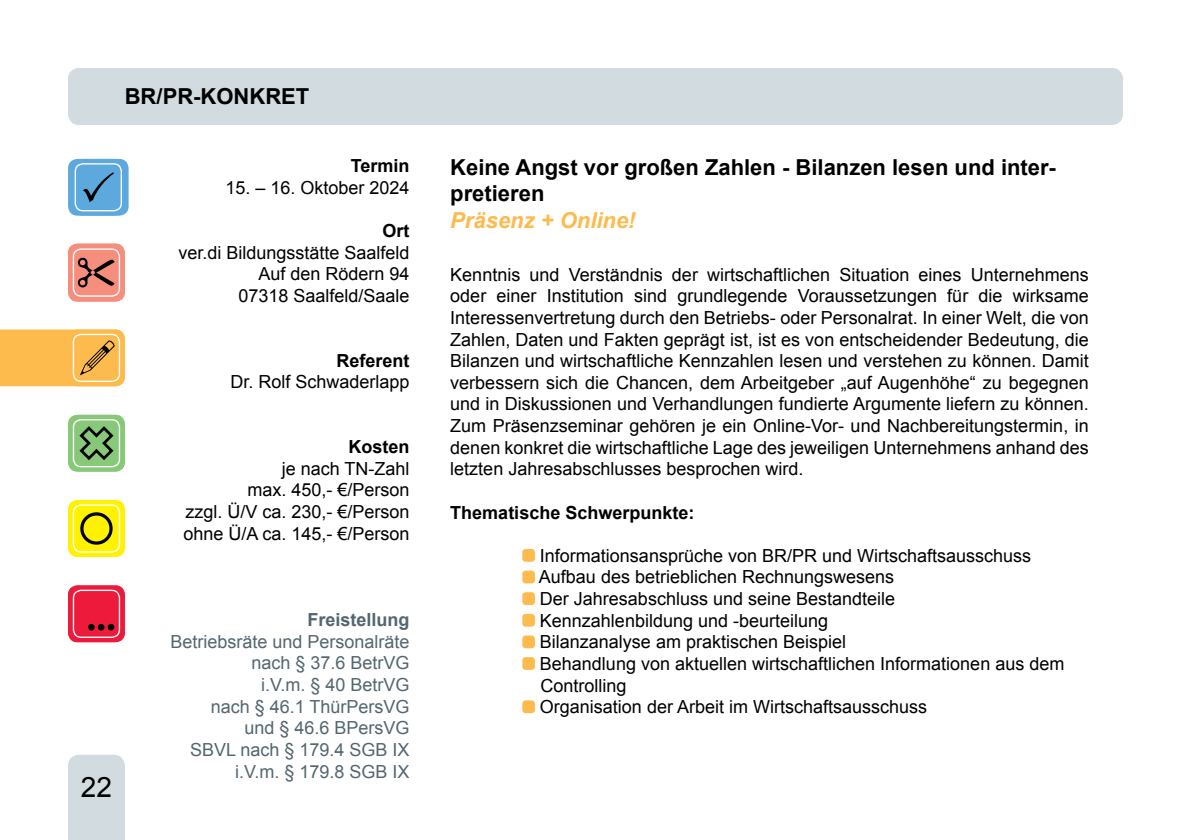
<style>
.page{position:relative;width:1191px;height:840px;background:#fff}
.page>*{position:absolute;margin:0;border:0;box-sizing:border-box;transform-origin:0 0}
.t1{font:28px "Arial";color:#000}
.t2{font:700 22px/26.4px "Arial";color:#000}
.t3{font:italic 700 22px "Arial";color:#fdba4d}
.t4{font:18px/21.6px "Arial";color:#000;text-align:right}
.t5{font:18px/21.6px "Arial";color:#546670;text-align:right}
.t6{font:700 18px "Arial";color:#000}
.t7{font:700 18px "Arial";color:#546670}
</style>
<div class="page">
<div style="left:68px;top:414px;width:57px;height:57px;background:#87c879;border-radius:9px"></div>
<div style="left:68px;top:68px;width:1055px;height:57px;background:#d2dbe0;border-radius:11px"></div>
<div style="left:68px;top:754px;width:57px;height:85px;background:#d2dbe0"></div>
<div style="left:68px;top:243px;width:57px;height:58px;background:#f58e7d;border-radius:9px"></div>
<div style="left:73px;top:248px;width:47px;height:48px;border:1px solid #fff;border-radius:8px"></div>
<div style="left:73px;top:419px;width:47px;height:48px;border:1px solid #fff;border-radius:8px"></div>
<div style="left:68px;top:500px;width:57px;height:56px;background:#fff200;border-radius:9px"></div>
<svg style="left:0;top:329px;width:125px;height:57px;background:#f6b64e"></svg>
<svg style="left:78px;top:257px;width:37px;height:30px"></svg>
<div style="left:68px;top:159px;width:61px;height:56px;background:#5da9dd;border-radius:9px"></div>
<div style="left:75px;top:163px;width:47px;height:48px;border:1px solid #fff;border-radius:8px"></div>
<svg style="left:83px;top:172px;width:31px;height:30px"></svg>
<svg style="left:79px;top:426px;width:35px;height:34px"></svg>
<svg style="left:80px;top:512px;width:33px;height:32px"></svg>
<div style="left:73px;top:333px;width:47px;height:49px;border:1px solid #fff;border-radius:8px"></div>
<div style="left:73px;top:504px;width:47px;height:48px;border:1px solid #fff;border-radius:8px"></div>
<div style="left:68px;top:585px;width:57px;height:56px;background:#ed1a3b;border-radius:9px"></div>
<div style="left:73px;top:589px;width:47px;height:48px;border:1px solid #fff;border-radius:8px"></div>
<svg style="left:88px;top:623px;width:26px;height:7px"></svg>
<div style="left:522px;top:548px;width:13px;height:13px;background:#fdba4d;border-radius:3px"></div>
<div style="left:522px;top:570px;width:13px;height:13px;background:#fdba4d;border-radius:3px"></div>
<div style="left:522px;top:592px;width:13px;height:12px;background:#fdba4d;border-radius:3px"></div>
<div style="left:522px;top:613px;width:13px;height:13px;background:#fdba4d;border-radius:3px"></div>
<div style="left:522px;top:635px;width:13px;height:13px;background:#fdba4d;border-radius:3px"></div>
<div style="left:522px;top:656px;width:13px;height:13px;background:#fdba4d;border-radius:3px"></div>
<div style="left:522px;top:700px;width:13px;height:12px;background:#fdba4d;border-radius:3px"></div>
<p class="t2" style="left:125px;top:84px;width:186px">BR/PR-KONKRET</p>
<p class="t6" style="left:351px;top:154px;width:60px">Termin</p>
<p class="t4" style="left:225px;top:177px;width:186px">15. – 16. Oktober 2024</p>
<p class="t6" style="left:383px;top:218px;width:28px">Ort</p>
<p class="t4" style="left:178px;top:241px;width:233px">ver.di Bildungsstätte Saalfeld<br>Auf den Rödern 94<br>07318 Saalfeld/Saale</p>
<p class="t6" style="left:336px;top:348px;width:75px">Referent</p>
<p class="t4" style="left:230px;top:371px;width:181px">Dr. Rolf Schwaderlapp</p>
<p class="t6" style="left:348px;top:434px;width:63px">Kosten</p>
<p class="t4" style="left:183px;top:457px;width:228px">je nach TN-Zahl<br>max. 450,- €/Person<br>zzgl. Ü/V ca. 230,- €/Person ohne Ü/A ca. 145,- €/Person</p>
<h1 class="t1" style="left:81px;top:767px;width:33px">22</h1>
<p class="t7" style="left:307px;top:607px;width:104px">Freistellung</p>
<p class="t5" style="left:170px;top:630px;width:241px">Betriebsräte und Personalräte nach § 37.6 BetrVG<br>i.V.m. § 40 BetrVG<br>nach § 46.1 ThürPersVG<br>und § 46.6 BPersVG<br>SBVL nach § 179.4 SGB IX i.V.m. § 179.8 SGB IX</p>
<p class="t2" style="left:450px;top:154px;width:607px">Keine Angst vor großen Zahlen - Bilanzen lesen und inter&shy;pretieren</p>
<p class="t3" style="left:450px;top:205px;width:187px">Präsenz + Online!</p>
<p class="t4" style="left:450px;top:263px;width:640px;text-align:justify">Kenntnis und Verständnis der wirtschaftlichen Situation eines Unternehmens oder einer Institution sind grundlegende Voraussetzungen für die wirksame Interessenvertretung durch den Betriebs- oder Personalrat. In einer Welt, die von Zahlen, Daten und Fakten geprägt ist, ist es von entscheidender Bedeutung, die Bilanzen und wirtschaftliche Kennzahlen lesen und verstehen zu können. Damit verbessern sich die Chancen, dem Arbeitgeber „auf Augenhöhe“ zu begegnen und in Diskussionen und Verhandlungen fundierte Argumente liefern zu können.<br>Zum Präsenzseminar gehören je ein Online-Vor- und Nachbereitungstermin, in denen konkret die wirtschaftliche Lage des jeweiligen Unternehmens anhand des letzten Jahresabschlusses besprochen wird.</p>
<p class="t6" style="left:450px;top:500px;width:246px">Thematische Schwerpunkte:</p>
<p class="t4" style="left:539px;top:544px;width:527px;text-align:left">Informationsansprüche von BR/PR und Wirtschaftsausschuss Aufbau des betrieblichen Rechnungswesens<br>Der Jahresabschluss und seine Bestandteile<br>Kennzahlenbildung und -beurteilung<br>Bilanzanalyse am praktischen Beispiel<br>Behandlung von aktuellen wirtschaftlichen Informationen aus dem Controlling<br>Organisation der Arbeit im Wirtschaftsausschuss</p>
</div>
